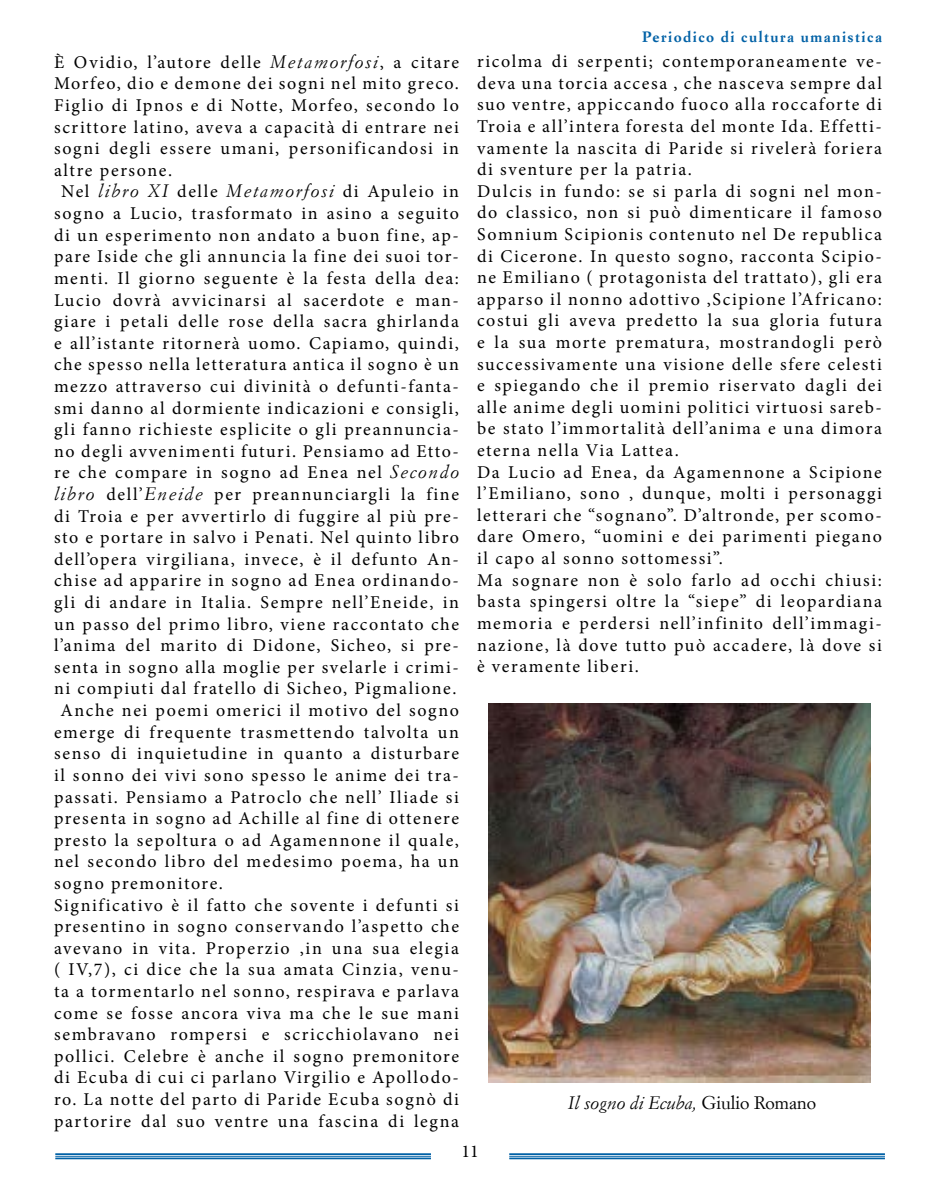
<style>
.page{position:relative;width:936px;height:1191px;background:#fff}
.page>*{position:absolute;margin:0;border:0;box-sizing:border-box;transform-origin:0 0}
.t1{font:18px/21.6px "Minion Pro";letter-spacing:.09em;color:#000}
.t2{font:italic 18px "Simoncini Garamond";color:#000}
.t3{font:700 15px "Simoncini Garamond";letter-spacing:.1em;color:#0061a6}
.s1{font-family:"Simoncini Garamond";font-style:italic}
.s2{font-style:normal}
</style>
<div class="page">
<hr style="left:55px;top:1153px;width:376px;height:2px;background:#0061a6">
<hr style="left:55px;top:1155px;width:376px;height:1px;background:#0061a6">
<hr style="left:55px;top:1157px;width:376px;height:2px;background:#0061a6">
<hr style="left:509px;top:1153px;width:375px;height:2px;background:#0061a6">
<hr style="left:509px;top:1155px;width:375px;height:1px;background:#0061a6">
<hr style="left:509px;top:1157px;width:375px;height:2px;background:#0061a6">
<img style="left:488px;top:704px;width:382px;height:378px">
<p class="t1" style="left:54px;top:51px;width:406px">È Ovidio, l’autore delle <span class="s1">Metamorfosi</span>, a citare</p>
<p class="t1" style="left:54px;top:73px;width:406px">Morfeo, dio e demone dei sogni nel mito greco.</p>
<p class="t1" style="left:54px;top:95px;width:406px">Figlio di Ipnos e di Notte, Morfeo, secondo lo</p>
<p class="t1" style="left:54px;top:116px;width:406px">scrittore latino, aveva a capacità di entrare nei</p>
<p class="t1" style="left:54px;top:138px;width:406px">sogni degli essere umani, personificandosi in</p>
<p class="t1" style="left:54px;top:159px;width:120px">altre persone.</p>
<p class="t1" style="left:61px;top:181px;width:399px">Nel <span class="s1">libro XI</span> delle <span class="s1">Metamorfosi</span> di Apuleio in</p>
<p class="t1" style="left:54px;top:203px;width:406px">sogno a Lucio, trasformato in asino a seguito</p>
<p class="t1" style="left:54px;top:224px;width:406px">di un esperimento non andato a buon fine, ap-</p>
<p class="t1" style="left:54px;top:246px;width:406px">pare Iside che gli annuncia la fine dei suoi tor-</p>
<p class="t1" style="left:54px;top:267px;width:406px">menti. Il giorno seguente è la festa della dea:</p>
<p class="t1" style="left:54px;top:289px;width:406px">Lucio dovrà avvicinarsi al sacerdote e man-</p>
<p class="t1" style="left:54px;top:311px;width:406px">giare i petali delle rose della sacra ghirlanda</p>
<p class="t1" style="left:54px;top:332px;width:406px">e all’istante ritornerà uomo. Capiamo, quindi,</p>
<p class="t1" style="left:54px;top:354px;width:406px">che spesso nella letteratura antica il sogno è un</p>
<p class="t1" style="left:54px;top:375px;width:406px">mezzo attraverso cui divinità o defunti-fanta-</p>
<p class="t1" style="left:54px;top:397px;width:406px">smi danno al dormiente indicazioni e consigli,</p>
<p class="t1" style="left:54px;top:419px;width:406px">gli fanno richieste esplicite o gli preannuncia-</p>
<p class="t1" style="left:54px;top:440px;width:406px">no degli avvenimenti futuri. Pensiamo ad Etto-</p>
<p class="t1" style="left:54px;top:462px;width:406px">re che compare in sogno ad Enea nel <span class="s1">Secondo</span></p>
<p class="t1" style="left:54px;top:483px;width:406px"><span class="s1">libro</span> dell’<span class="s1">Eneide</span> per preannunciargli la fine</p>
<p class="t1" style="left:54px;top:505px;width:406px">di Troia e per avvertirlo di fuggire al più pre-</p>
<p class="t1" style="left:54px;top:527px;width:406px">sto e portare in salvo i Penati. Nel quinto libro</p>
<p class="t1" style="left:54px;top:548px;width:406px">dell’opera virgiliana, invece, è il defunto An-</p>
<p class="t1" style="left:54px;top:570px;width:406px">chise ad apparire in sogno ad Enea ordinando-</p>
<p class="t1" style="left:54px;top:591px;width:406px">gli di andare in Italia. Sempre nell’Eneide, in</p>
<p class="t1" style="left:54px;top:613px;width:406px">un passo del primo libro, viene raccontato che</p>
<p class="t1" style="left:54px;top:635px;width:406px">l’anima del marito di Didone, Sicheo, si pre-</p>
<p class="t1" style="left:54px;top:656px;width:406px">senta in sogno alla moglie per svelarle i crimi-</p>
<p class="t1" style="left:54px;top:678px;width:404px">ni compiuti dal fratello di Sicheo, Pigmalione.</p>
<p class="t1" style="left:60px;top:699px;width:400px">Anche nei poemi omerici il motivo del sogno</p>
<p class="t1" style="left:54px;top:721px;width:406px">emerge di frequente trasmettendo talvolta un</p>
<p class="t1" style="left:54px;top:743px;width:406px">senso di inquietudine in quanto a disturbare</p>
<p class="t1" style="left:54px;top:764px;width:406px">il sonno dei vivi sono spesso le anime dei tra-</p>
<p class="t1" style="left:54px;top:786px;width:406px">passati. Pensiamo a Patroclo che nell’ Iliade si</p>
<p class="t1" style="left:54px;top:807px;width:406px">presenta in sogno ad Achille al fine di ottenere</p>
<p class="t1" style="left:54px;top:829px;width:406px">presto la sepoltura o ad Agamennone il quale,</p>
<p class="t1" style="left:54px;top:851px;width:406px">nel secondo libro del medesimo poema, ha un</p>
<p class="t1" style="left:54px;top:872px;width:170px">sogno premonitore.</p>
<p class="t1" style="left:54px;top:894px;width:406px">Significativo è il fatto che sovente i defunti si</p>
<p class="t1" style="left:54px;top:915px;width:406px">presentino in sogno conservando l’aspetto che</p>
<p class="t1" style="left:54px;top:937px;width:406px">avevano in vita. Properzio ,in una sua elegia</p>
<p class="t1" style="left:54px;top:959px;width:406px">( IV,7), ci dice che la sua amata Cinzia, venu-</p>
<p class="t1" style="left:54px;top:980px;width:406px">ta a tormentarlo nel sonno, respirava e parlava</p>
<p class="t1" style="left:54px;top:1002px;width:406px">come se fosse ancora viva ma che le sue mani</p>
<p class="t1" style="left:54px;top:1023px;width:406px">sembravano rompersi e scricchiolavano nei</p>
<p class="t1" style="left:54px;top:1045px;width:406px">pollici. Celebre è anche il sogno premonitore</p>
<p class="t1" style="left:54px;top:1067px;width:406px">di Ecuba di cui ci parlano Virgilio e Apollodo-</p>
<p class="t1" style="left:54px;top:1088px;width:406px">ro. La notte del parto di Paride Ecuba sognò di</p>
<p class="t1" style="left:54px;top:1110px;width:406px">partorire dal suo ventre una fascina di legna</p>
<p class="t3" style="left:642px;top:27px;width:241px">Periodico di cultura umanistica</p>
<p class="t1" style="left:477px;top:51px;width:406px">ricolma di serpenti; contemporaneamente ve&shy;deva una torcia accesa , che nasceva sempre dal suo ventre, appiccando fuoco alla roccaforte di Troia e all’intera foresta del monte Ida. Effetti&shy;vamente la nascita di Paride si rivelerà foriera di sventure per la patria.<br>Dulcis in fundo: se si parla di sogni nel mon&shy;do classico, non si può dimenticare il famoso Somnium Scipionis contenuto nel De republica di Cicerone. In questo sogno, racconta Scipio&shy;ne Emiliano ( protagonista del trattato), gli era apparso il nonno adottivo ,Scipione l’Africano: costui gli aveva predetto la sua gloria futura e la sua morte prematura, mostrandogli però successivamente una visione delle sfere celesti e spiegando che il premio riservato dagli dei alle anime degli uomini politici virtuosi sareb&shy;be stato l’immortalità dell’anima e una dimora eterna nella Via Lattea.<br>Da Lucio ad Enea, da Agamennone a Scipione l’Emiliano, sono , dunque, molti i personaggi letterari che “sognano”. D’altronde, per scomo&shy;dare Omero, “uomini e dei parimenti piegano il capo al sonno sottomessi”.<br>Ma sognare non è solo farlo ad occhi chiusi: basta spingersi oltre la “siepe” di leopardiana memoria e perdersi nell’infinito dell’immagi&shy;nazione, là dove tutto può accadere, là dove si è veramente liberi.</p>
<p class="t2" style="left:568px;top:1092px;width:249px">Il sogno di Ecuba, <span class="s2">Giulio Romano</span></p>
<p class="t1" style="left:461px;top:1140px;width:19px">11</p>
</div>
